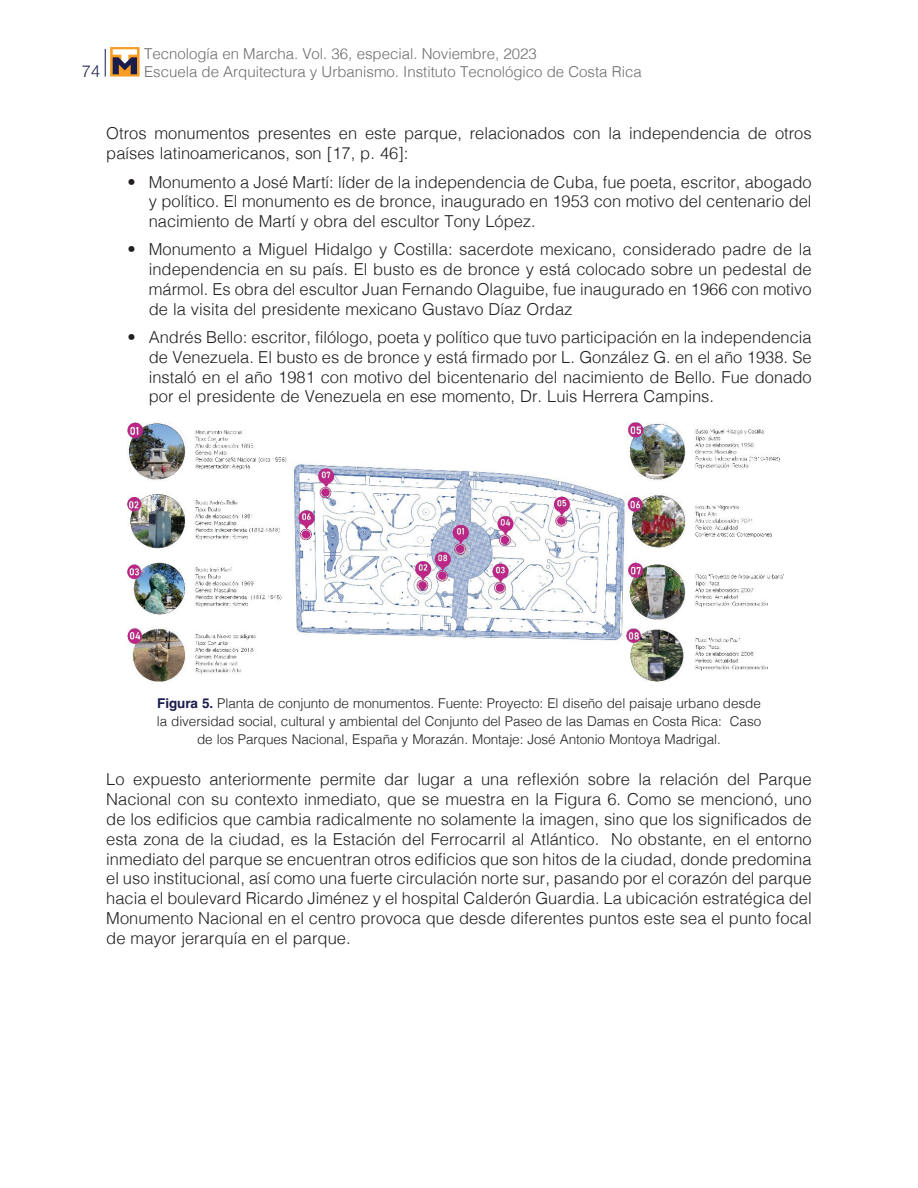
<style>
.page{position:relative;width:918px;height:1188px;background:#fff}
.page>*{position:absolute;margin:0;border:0;box-sizing:border-box;transform-origin:0 0}
.t1{font:300 16.5px/19.8px "Helvetica";color:#231f20;text-align:justify}
.t2{font:300 16.5px "Helvetica Neue";color:#1a1c4c}
.t3{font:300 15px "Helvetica";color:#6c6d70}
.t4{font:300 13.5px/18px "Helvetica";letter-spacing:-.005em;color:#231f20;text-align:center}
.s1{font-weight:700;color:#1a1c4c}
</style>
<div class="page">
<svg style="left:105px;top:49px;width:1px;height:28px"></svg>
<svg style="left:110px;top:47px;width:30px;height:30px"></svg>
<svg style="left:113px;top:49px;width:24px;height:25px"></svg>
<img style="left:128px;top:423px;width:656px;height:259px">
<p class="t3" style="left:144px;top:40px;width:394px">Tecnología en Marcha. Vol. 36, especial. Noviembre, 2023</p>
<p class="t2" style="left:82px;top:57px;width:20px">74</p>
<p class="t3" style="left:144px;top:58px;width:499px">Escuela de Arquitectura y Urbanismo. Instituto Tecnológico de Costa Rica</p>
<p class="t1" style="left:106px;top:122px;width:707px">Otros monumentos presentes en este parque, relacionados con la independencia de otros países latinoamericanos, son [17, p. 46]:</p>
<p class="t1" style="left:149px;top:171px;width:664px;text-indent:-21px">• Monumento a José Martí: líder de la independencia de Cuba, fue poeta, escritor, abogado y político. El monumento es de bronce, inaugurado en 1953 con motivo del centenario del nacimiento de Martí y obra del escultor Tony López.</p>
<p class="t1" style="left:149px;top:238px;width:664px;text-indent:-21px">• Monumento a Miguel Hidalgo y Costilla: sacerdote mexicano, considerado padre de la independencia en su país. El busto es de bronce y está colocado sobre un pedestal de mármol. Es obra del escultor Juan Fernando Olaguibe, fue inaugurado en 1966 con motivo de la visita del presidente mexicano Gustavo Díaz Ordaz</p>
<p class="t1" style="left:149px;top:326px;width:664px;text-indent:-21px">• Andrés Bello: escritor, filólogo, poeta y político que tuvo participación en la independencia de Venezuela. El busto es de bronce y está firmado por L. González G. en el año 1938. Se instaló en el año 1981 con motivo del bicentenario del nacimiento de Bello. Fue donado por el presidente de Venezuela en ese momento, Dr. Luis Herrera Campins.</p>
<p class="t4" style="left:157px;top:694px;width:606px"><span class="s1">Figura 5.</span> Planta de conjunto de monumentos. Fuente: Proyecto: El diseño del paisaje urbano desde la diversidad social, cultural y ambiental del Conjunto del Paseo de las Damas en Costa Rica: Caso de los Parques Nacional, España y Morazán. Montaje: José Antonio Montoya Madrigal.</p>
<p class="t1" style="left:106px;top:768px;width:707px">Lo expuesto anteriormente permite dar lugar a una reflexión sobre la relación del Parque Nacional con su contexto inmediato, que se muestra en la Figura 6. Como se mencionó, uno de los edificios que cambia radicalmente no solamente la imagen, sino que los significados de esta zona de la ciudad, es la Estación del Ferrocarril al Atlántico. No obstante, en el entorno inmediato del parque se encuentran otros edificios que son hitos de la ciudad, donde predomina el uso institucional, así como una fuerte circulación norte sur, pasando por el corazón del parque hacia el boulevard Ricardo Jiménez y el hospital Calderón Guardia. La ubicación estratégica del Monumento Nacional en el centro provoca que desde diferentes puntos este sea el punto focal de mayor jerarquía en el parque.</p>
</div>
